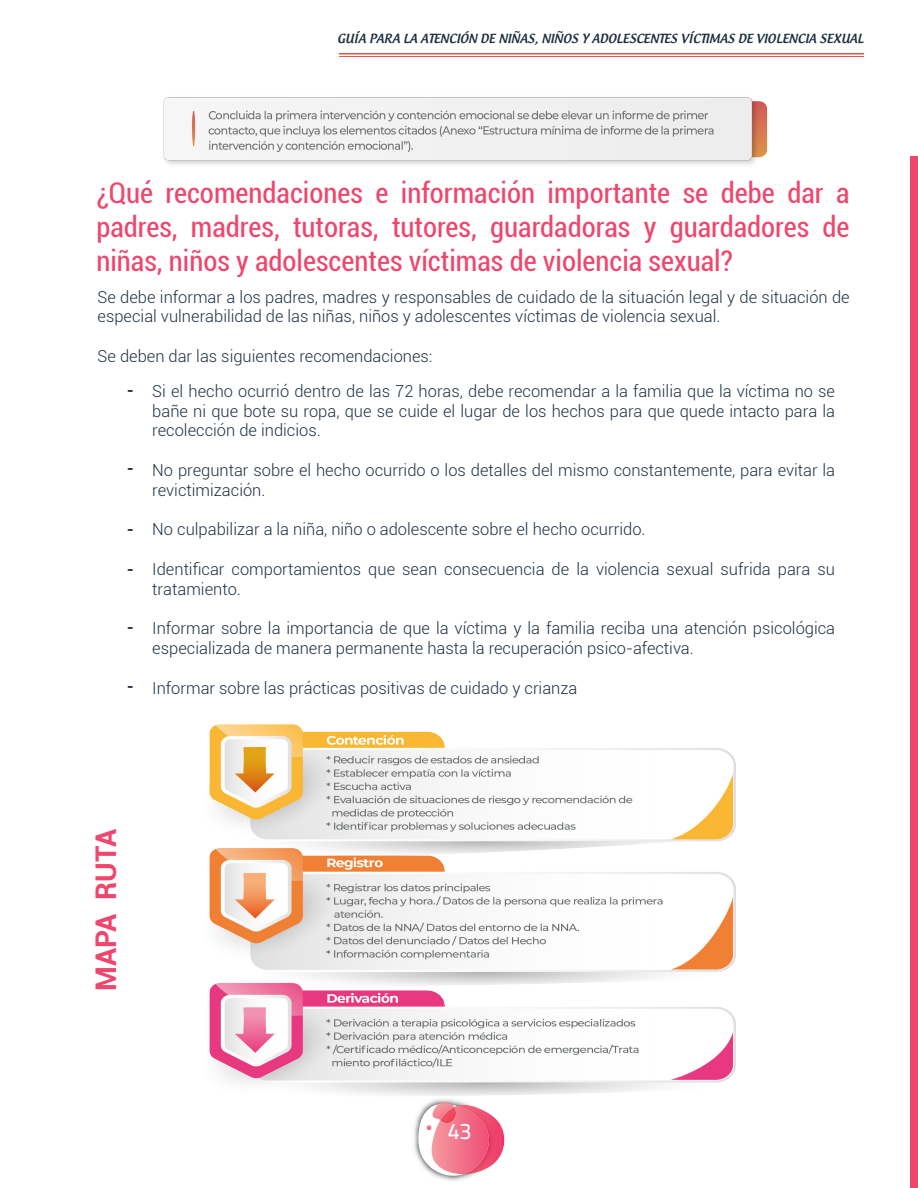
<style>
.page{position:relative;width:918px;height:1188px;background:#fff}
.page>*{position:absolute;margin:0;border:0;box-sizing:border-box;transform-origin:0 0}
.t1{font:condensed 28.5px/34.2px "Roboto";color:#ef466d;text-align:justify}
.t2{font:700 28.5px "Roboto";color:#ef466d}
.t3{font:22.5px "Titillium Maps 26 L 500 wt";color:#fff}
.t4{font:300 16.5px/19.8px "Roboto";color:#1e2f41}
.t5{font:700 16.5px "Roboto";color:#1e2f41}
.t6{font:500 12px "Androgyne";color:#1e2f41}
</style>
<div class="page">
<hr style="left:339px;top:56px;width:525px;height:1px;background:#e75244">
<hr style="left:339px;top:53px;width:525px;height:1px;background:#e75244">
<hr style="left:339px;top:96px;width:525px;height:1px;background:#e75244">
<hr style="left:339px;top:1083px;width:525px;height:1px;background:#e75244">
<div style="left:910px;top:156px;width:8px;height:1032px;background:#ef466d"></div>
<hr style="left:96px;top:68px;width:1px;height:1086px;background:#678a3a">
<hr style="left:836px;top:54px;width:1px;height:1086px;background:#678a3a">
<img style="left:414px;top:1118px;width:55px;height:63px">
<img style="left:501px;top:1126px;width:4px;height:28px">
<img style="left:490px;top:1114px;width:11px;height:53px">
<svg style="left:417px;top:1104px;width:73px;height:73px"></svg>
<img style="left:432px;top:1104px;width:22px;height:16px">
<img style="left:440px;top:1107px;width:16px;height:16px">
<hr style="left:205px;top:125px;width:1px;height:812px;background:#fbb351">
<hr style="left:152px;top:125px;width:1px;height:812px;background:#ef466d">
<img style="left:152px;top:710px;width:609px;height:394px">
<img style="left:163px;top:96px;width:637px;height:74px">
<p class="t6" style="left:338px;top:31px;width:528px">GUÍA PARA LA ATENCIÓN DE NIÑAS, NIÑOS Y ADOLESCENTES VÍCTIMAS DE VIOLENCIA SEXUAL</p>
<h1 class="t1" style="left:96px;top:175px;width:755px">¿Qué recomendaciones e información importante se debe dar a padres, madres, tutoras, tutores, guardadoras y guardadores de niñas, niños y adolescentes víctimas de violencia sexual?</h1>
<p class="t4" style="left:98px;top:286px;width:754px">Se debe informar a los padres, madres y responsables de cuidado de la situación legal y de situación de especial vulnerabilidad de las niñas, niños y adolescentes víctimas de violencia sexual.</p>
<p class="t4" style="left:152px;top:338px;width:684px;line-height:35px;text-indent:-55px">Se deben dar las siguientes recomendaciones:<br>Si el hecho ocurrió dentro de las 72 horas, debe recomendar a la familia que la víctima no se</p>
<p class="t4" style="left:152px;top:400px;width:684px">bañe ni que bote su ropa, que se cuide el lugar de los hechos para que quede intacto para la recolección de indicios.</p>
<p class="t4" style="left:152px;top:460px;width:684px">No preguntar sobre el hecho ocurrido o los detalles del mismo constantemente, para evitar la revictimización.</p>
<p class="t4" style="left:152px;top:519px;width:495px">No culpabilizar a la niña, niño o adolescente sobre el hecho ocurrido.</p>
<p class="t4" style="left:152px;top:559px;width:684px">Identificar comportamientos que sean consecuencia de la violencia sexual sufrida para su tratamiento.</p>
<p class="t4" style="left:152px;top:618px;width:684px">Informar sobre la importancia de que la víctima y la familia reciba una atención psicológica especializada de manera permanente hasta la recuperación psico-afectiva.</p>
<p class="t4" style="left:152px;top:678px;width:427px">Informar sobre las prácticas positivas de cuidado y crianza</p>
<p class="t5" style="left:127px;top:378px;width:9px">-</p>
<p class="t5" style="left:127px;top:456px;width:9px">-</p>
<p class="t5" style="left:127px;top:518px;width:9px">-</p>
<p class="t5" style="left:127px;top:558px;width:9px">-</p>
<p class="t5" style="left:127px;top:616px;width:9px">-</p>
<p class="t5" style="left:127px;top:674px;width:9px">-</p>
<h1 class="t2" style="left:86px;top:991px;width:163px;rotate:-90deg">MAPA RUTA</h1>
<h2 class="t3" style="left:448px;top:1115px;width:25px">43</h2>
</div>
